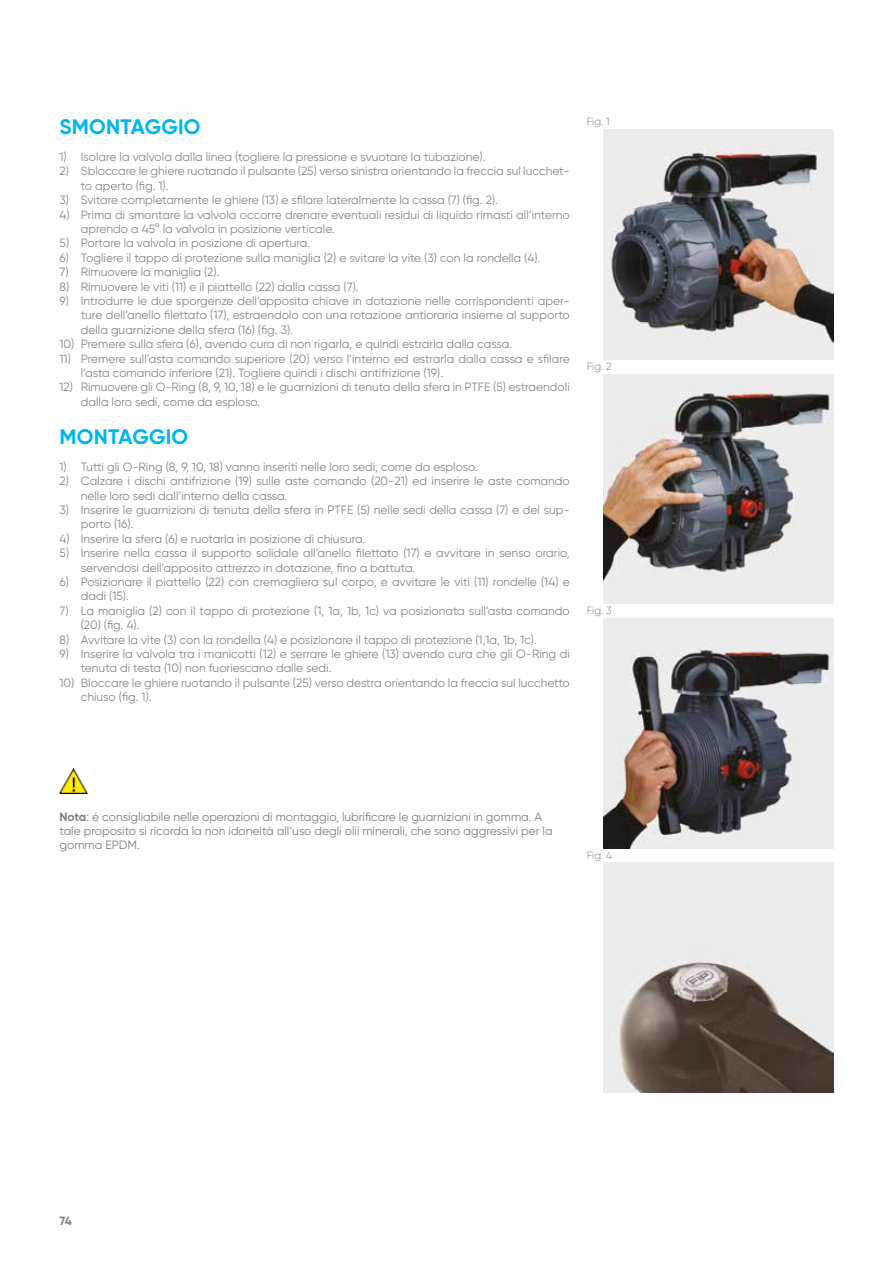
<style>
.page{position:relative;width:893px;height:1263px;background:#fff}
.page>*{position:absolute;margin:0;border:0;box-sizing:border-box;transform-origin:0 0}
.t1{font:700 21px "Gilroy";letter-spacing:.01em;color:#00b6ed}
.t2{font:12px/14.4px "Gilroy";color:#878787}
.t3{font:12px/14.4px "Gilroy";color:#817f7d}
.t4{font:700 12px "Gilroy";color:#817f7d}
.t5{font:300 10.5px "Gilroy";color:#817f7d}
.s1{font-weight:700}
</style>
<div class="page">
<img style="left:60px;top:769px;width:28px;height:24px">
<img style="left:604px;top:130px;width:229px;height:229px">
<img style="left:604px;top:374px;width:229px;height:230px">
<img style="left:604px;top:618px;width:229px;height:230px">
<img style="left:604px;top:863px;width:229px;height:229px">
<h1 class="t1" style="left:60px;top:113px;width:142px">SMONTAGGIO</h1>
<p class="t2" style="left:60px;top:149px;width:427px">1) Isolare la valvola dalla linea (togliere la pressione e svuotare la tubazione).</p>
<p class="t2" style="left:81px;top:164px;width:490px;text-indent:-21px">2) Sbloccare le ghiere ruotando il pulsante (25) verso sinistra orientando la freccia sul lucchet&shy;to aperto (fig. 1).</p>
<p class="t2" style="left:60px;top:193px;width:440px">3) Svitare completamente le ghiere (13) e sfilare lateralmente la cassa (7) (fig. 2).</p>
<p class="t2" style="left:81px;top:207px;width:490px;text-indent:-21px">4) Prima di smontare la valvola occorre drenare eventuali residui di liquido rimasti all’interno aprendo a 45° la valvola in posizione verticale.</p>
<p class="t2" style="left:60px;top:236px;width:252px">5) Portare la valvola in posizione di apertura.</p>
<p class="t2" style="left:60px;top:250px;width:482px">6) Togliere il tappo di protezione sulla maniglia (2) e svitare la vite (3) con la rondella (4).</p>
<p class="t2" style="left:60px;top:265px;width:161px">7) Rimuovere la maniglia (2).</p>
<p class="t2" style="left:60px;top:279px;width:301px">8) Rimuovere le viti (11) e il piattello (22) dalla cassa (7).</p>
<p class="t2" style="left:81px;top:293px;width:490px;text-align:justify;text-indent:-21px">9) Introdurre le due sporgenze dell’apposita chiave in dotazione nelle corrispondenti aper&shy;ture dell’anello filettato (17), estraendolo con una rotazione antioraria insieme al supporto della guarnizione della sfera (16) (fig. 3).</p>
<p class="t2" style="left:60px;top:337px;width:454px">10) Premere sulla sfera (6), avendo cura di non rigarla, e quindi estrarla dalla cassa.</p>
<p class="t2" style="left:81px;top:351px;width:490px;text-indent:-21px">11) Premere sull’asta comando superiore (20) verso l’interno ed estrarla dalla cassa e sfilare l’asta comando inferiore (21). Togliere quindi i dischi antifrizione (19).</p>
<p class="t2" style="left:81px;top:380px;width:490px;text-indent:-21px">12) Rimuovere gli O-Ring (8, 9, 10, 18) e le guarnizioni di tenuta della sfera in PTFE (5) estraendoli dalla loro sedi, come da esploso.</p>
<h1 class="t1" style="left:60px;top:423px;width:130px">MONTAGGIO</h1>
<p class="t2" style="left:60px;top:459px;width:420px">1) Tutti gli O-Ring (8, 9, 10, 18) vanno inseriti nelle loro sedi, come da esploso.</p>
<p class="t2" style="left:81px;top:474px;width:491px;text-indent:-21px">2) Calzare i dischi antifrizione (19) sulle aste comando (20-21) ed inserire le aste comando nelle loro sedi dall’interno della cassa.</p>
<p class="t2" style="left:81px;top:502px;width:490px;text-indent:-21px">3) Inserire le guarnizioni di tenuta della sfera in PTFE (5) nelle sedi della cassa (7) e del sup&shy;porto (16).</p>
<p class="t2" style="left:60px;top:531px;width:307px">4) Inserire la sfera (6) e ruotarla in posizione di chiusura.</p>
<p class="t2" style="left:81px;top:546px;width:490px;text-indent:-21px">5) Inserire nella cassa il supporto solidale all’anello filettato (17) e avvitare in senso orario, servendosi dell’apposito attrezzo in dotazione, fino a battuta.</p>
<p class="t2" style="left:81px;top:574px;width:490px;text-indent:-21px">6) Posizionare il piattello (22) con cremagliera sul corpo, e avvitare le viti (11) rondelle (14) e dadi (15).</p>
<p class="t2" style="left:81px;top:603px;width:490px;text-indent:-21px">7) La maniglia (2) con il tappo di protezione (1, 1a, 1b, 1c) va posizionata sull’asta comando (20) (fig. 4).</p>
<p class="t2" style="left:60px;top:632px;width:479px">8) Avvitare la vite (3) con la rondella (4) e posizionare il tappo di protezione (1,1a, 1b, 1c).</p>
<p class="t2" style="left:81px;top:646px;width:491px;text-indent:-21px">9) Inserire la valvola tra i manicotti (12) e serrare le ghiere (13) avendo cura che gli O-Ring di tenuta di testa (10) non fuoriescano dalle sedi.</p>
<p class="t2" style="left:81px;top:675px;width:491px;text-indent:-21px">10) Bloccare le ghiere ruotando il pulsante (25) verso destra orientando la freccia sul lucchetto chiuso (fig. 1).</p>
<p class="t5" style="left:587px;top:115px;width:24px">Fig. 1</p>
<p class="t5" style="left:587px;top:360px;width:26px">Fig. 2</p>
<p class="t5" style="left:587px;top:604px;width:27px">Fig. 3</p>
<p class="t3" style="left:60px;top:809px;width:495px"><span class="s1">Nota</span>: é consigliabile nelle operazioni di montaggio, lubrificare le guarnizioni in gomma. A tale proposito si ricorda la non idoneità all’uso degli olii minerali, che sono aggressivi per la gomma EPDM.</p>
<p class="t5" style="left:587px;top:848px;width:27px">Fig. 4</p>
<p class="t4" style="left:60px;top:1213px;width:14px">74</p>
</div>
